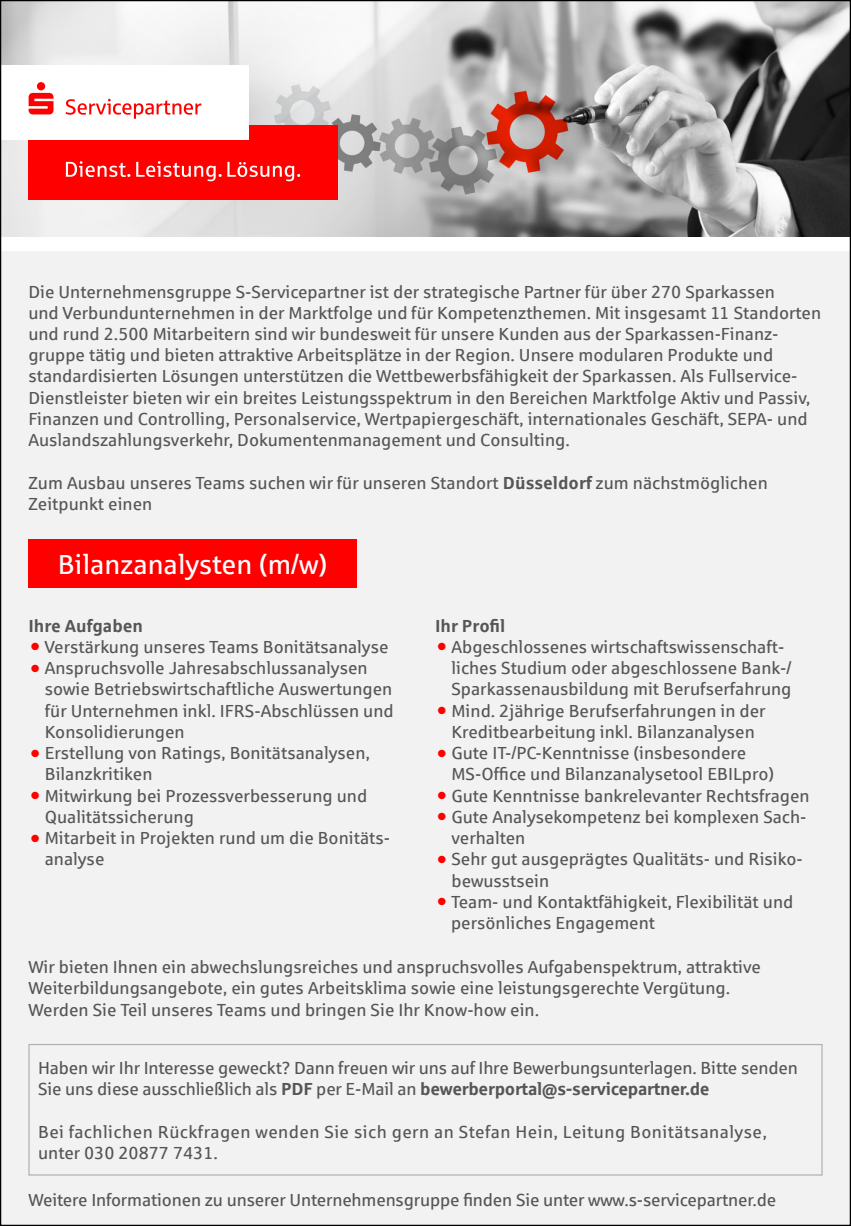
<style>
.page{position:relative;width:851px;height:1226px;background:#fff}
.page>*{position:absolute;margin:0;border:0;box-sizing:border-box;transform-origin:0 0}
.t1{font:27.5px "Sparkasse Rg";color:#fff}
.t2{font:17.5px/21.2px "Sparkasse Rg";color:#565656}
.t3{font:17.5px/21.2px "Sparkasse Rg";letter-spacing:.025em;color:#565656}
.t4{font:700 17.5px "Sparkasse Rg";color:#565656}
.s1{font-weight:700}
.s2{font-size:22.5px;color:#f00}
</style>
<div class="page">
<div style="left:0;top:0;width:850px;height:1226px;background:#f2f2f2"></div>
<div style="left:0;top:236px;width:850px;height:14px;background:#fff"></div>
<img style="left:2px;top:2px;width:846px;height:235px">
<svg style="left:2px;top:2px;width:485px;height:234px"></svg>
<div style="left:28px;top:539px;width:329px;height:49px;background:#f00"></div>
<div style="left:28px;top:1044px;width:794px;height:132px;border:1px solid #b1b2b3"></div>
<div style="left:29px;top:125px;width:308px;height:74px;background:#f00"></div>
<svg style="left:66px;top:161px;width:64px;height:16px"></svg>
<svg style="left:136px;top:161px;width:164px;height:20px"></svg>
<div style="left:0;top:65px;width:249px;height:74px;background:#fff"></div>
<svg style="left:29px;top:82px;width:24px;height:32px"></svg>
<svg style="left:65px;top:99px;width:136px;height:20px"></svg>
<p class="t2" style="left:28px;top:280px;width:794px">Die Unternehmensgruppe S-Servicepartner ist der strategische Partner für über 270 Sparkassen<br>und Verbundunternehmen in der Marktfolge und für Kompetenzthemen. Mit insgesamt 11 Standorten und rund 2.500 Mitarbeitern sind wir bundesweit für unsere Kunden aus der Sparkassen-Finanz&shy;gruppe tätig und bieten attraktive Arbeitsplätze in der Region. Unsere modularen Produkte und standardisierten Lösungen unterstützen die Wettbewerbsfähigkeit der Sparkassen. Als Fullservice-Dienstleister bieten wir ein breites Leistungsspektrum in den Bereichen Marktfolge Aktiv und Passiv, Finanzen und Controlling, Personalservice, Wertpapiergeschäft, internationales Geschäft, SEPA- und Auslandszahlungsverkehr, Dokumentenmanagement und Consulting.</p>
<p class="t2" style="left:28px;top:472px;width:740px">Zum Ausbau unseres Teams suchen wir für unseren Standort <span class="s1">Düsseldorf</span> zum nächstmöglichen<br>Zeitpunkt einen</p>
<h1 class="t1" style="left:58px;top:548px;width:271px">Bilanzanalysten (m/w)</h1>
<p class="t4" style="left:28px;top:614px;width:116px">Ihre Aufgaben</p>
<p class="t2" style="left:30px;top:636px;width:359px"><span class="s2">•</span> Verstärkung unseres Teams Bonitätsanalyse</p>
<p class="t2" style="left:45px;top:657px;width:350px;text-indent:-14px"><span class="s2">•</span> Anspruchsvolle Jahresabschlussanalysen sowie Betriebswirtschaftliche Auswertungen für Unternehmen inkl. IFRS-Abschlüssen und Konsolidierungen</p>
<p class="t2" style="left:45px;top:742px;width:326px;text-indent:-14px"><span class="s2">•</span> Erstellung von Ratings, Bonitätsanalysen,<br>Bilanzkritiken</p>
<p class="t2" style="left:45px;top:785px;width:324px;text-indent:-14px"><span class="s2">•</span> Mitwirkung bei Prozessverbesserung und<br>Qualitätssicherung</p>
<p class="t2" style="left:45px;top:827px;width:347px;text-indent:-14px"><span class="s2">•</span> Mitarbeit in Projekten rund um die Bonitäts&shy;analyse</p>
<p class="t4" style="left:435px;top:614px;width:72px">Ihr Profil</p>
<p class="t2" style="left:451px;top:636px;width:341px;text-indent:-14px"><span class="s2">•</span> Abgeschlossenes wirtschaftswissenschaft&shy;liches Studium oder abgeschlossene Bank-/<br>Sparkassenausbildung mit Berufserfahrung</p>
<p class="t2" style="left:437px;top:700px;width:330px;text-align:center"><span class="s2">•</span> Mind. 2jährige Berufserfahrungen in der<br>Kreditbearbeitung inkl. Bilanzanalysen</p>
<p class="t2" style="left:451px;top:742px;width:324px;text-indent:-14px"><span class="s2">•</span> Gute IT-/PC-Kenntnisse (insbesondere<br>MS-Office und Bilanzanalysetool EBILpro)</p>
<p class="t2" style="left:437px;top:785px;width:374px"><span class="s2">•</span> Gute Kenntnisse bankrelevanter Rechtsfragen</p>
<p class="t2" style="left:451px;top:806px;width:356px;text-indent:-14px"><span class="s2">•</span> Gute Analysekompetenz bei komplexen Sach&shy;verhalten</p>
<p class="t2" style="left:451px;top:848px;width:353px;text-indent:-14px"><span class="s2">•</span> Sehr gut ausgeprägtes Qualitäts- und Risiko&shy;bewusstsein</p>
<p class="t2" style="left:451px;top:891px;width:344px;text-indent:-14px"><span class="s2">•</span> Team- und Kontaktfähigkeit, Flexibilität und persönliches Engagement</p>
<p class="t2" style="left:28px;top:956px;width:734px">Wir bieten Ihnen ein abwechslungsreiches und anspruchsvolles Aufgabenspektrum, attraktive<br>Weiterbildungsangebote, ein gutes Arbeitsklima sowie eine leistungsgerechte Vergütung.<br>Werden Sie Teil unseres Teams und bringen Sie Ihr Know-how ein.</p>
<p class="t2" style="left:38px;top:1057px;width:761px">Haben wir Ihr Interesse geweckt? Dann freuen wir uns auf Ihre Bewerbungsunterlagen. Bitte senden<br>Sie uns diese ausschließlich als <span class="s1">PDF</span> per E-Mail an <span class="s1">bewerberportal@s-servicepartner.de</span></p>
<p class="t3" style="left:38px;top:1120px;width:730px">Bei fachlichen Rückfragen wenden Sie sich gern an Stefan Hein, Leitung Bonitätsanalyse, unter 030 20877 7431.</p>
<p class="t2" style="left:28px;top:1189px;width:749px">Weitere Informationen zu unserer Unternehmensgruppe finden Sie unter www.s-servicepartner.de</p>
</div>
